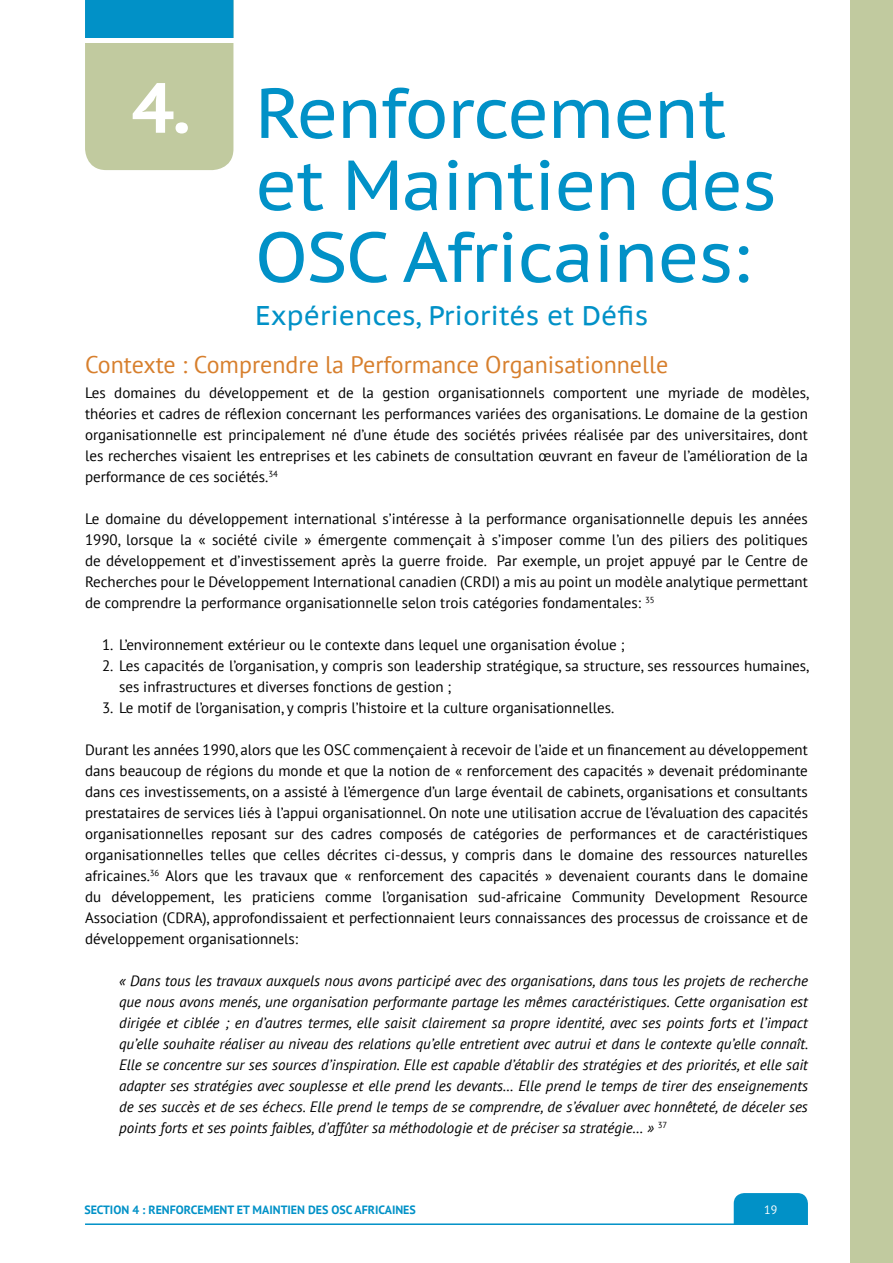
<style>
.page{position:relative;width:893px;height:1263px;background:#fff}
.page>*{position:absolute;margin:0;border:0;box-sizing:border-box;transform-origin:0 0}
.t1{font:70.5px/72px "PT Sans Caption";letter-spacing:-.02em;color:#0191c7}
.t2{font:700 70.5px "PT Sans Caption";color:#fff}
.t3{font:27px "PT Sans Caption";color:#0191c7}
.t4{font:24px "PT Sans";color:#d77f2d}
.t5{font:15px/21px "PT Sans";color:#000;text-align:justify}
.t6{font:italic 15px/21px "PT Sans";color:#000;text-align:justify}
.t7{font:700 12px "PT Sans";color:#0191c7}
.t8{font:12px "PT Sans";color:#fff}
</style>
<div class="page">
<div style="left:734px;top:1193px;width:74px;height:30px;background:#0191c7"></div>
<hr style="left:85px;top:1223px;width:723px;height:2px;background:#0191c7">
<svg style="left:85px;top:0;width:148px;height:170px;background:#95bda8"></svg>
<div style="left:85px;top:38px;width:149px;height:5px;background:#fff"></div>
<div style="left:850px;top:0;width:43px;height:1263px;background:#c1ca9f"></div>
<h1 class="t2" style="left:132px;top:61px;width:59px">4.</h1>
<h1 class="t1" style="left:255px;top:76px;width:523px">Renforcement et Maintien des<br>OSC Africaines:</h1>
<h2 class="t3" style="left:255px;top:298px;width:395px">Expériences, Priorités et Défis</h2>
<h3 class="t4" style="left:85px;top:349px;width:585px">Contexte : Comprendre la Performance Organisationnelle</h3>
<p class="t5" style="left:85px;top:382px;width:726px">Les domaines du développement et de la gestion organisationnels comportent une myriade de modèles, théories et cadres de réflexion concernant les performances variées des organisations. Le domaine de la gestion organisationnelle est principalement né d’une étude des sociétés privées réalisée par des universitaires, dont les recherches visaient les entreprises et les cabinets de consultation œuvrant en faveur de l’amélioration de la performance de ces sociétés.<sup>34</sup></p>
<p class="t5" style="left:85px;top:508px;width:724px">Le domaine du développement international s’intéresse à la performance organisationnelle depuis les années 1990, lorsque la « société civile » émergente commençait à s’imposer comme l’un des piliers des politiques de développement et d’investissement après la guerre froide. Par exemple, un projet appuyé par le Centre de Recherches pour le Développement International canadien (CRDI) a mis au point un modèle analytique permettant de comprendre la performance organisationnelle selon trois catégories fondamentales: <sup>35</sup></p>
<p class="t5" style="left:102px;top:634px;width:524px">1. L’environnement extérieur ou le contexte dans lequel une organisation évolue ;</p>
<p class="t5" style="left:119px;top:655px;width:691px;text-indent:-17px">2. Les capacités de l’organisation, y compris son leadership stratégique, sa structure, ses ressources humaines, ses infrastructures et diverses fonctions de gestion ;</p>
<p class="t5" style="left:102px;top:697px;width:514px">3. Le motif de l’organisation, y compris l’histoire et la culture organisationnelles.</p>
<p class="t5" style="left:85px;top:739px;width:724px">Durant les années 1990, alors que les OSC commençaient à recevoir de l’aide et un financement au développement dans beaucoup de régions du monde et que la notion de « renforcement des capacités » devenait prédominante dans ces investissements, on a assisté à l’émergence d’un large éventail de cabinets, organisations et consultants prestataires de services liés à l’appui organisationnel. On note une utilisation accrue de l’évaluation des capacités organisationnelles reposant sur des cadres composés de catégories de performances et de caractéristiques organisationnelles telles que celles décrites ci-dessus, y compris dans le domaine des ressources naturelles africaines.<sup>36</sup> Alors que les travaux que « renforcement des capacités » devenaient courants dans le domaine du développement, les praticiens comme l’organisation sud-africaine Community Development Resource Association (CDRA), approfondissaient et perfectionnaient leurs connaissances des processus de croissance et de développement organisationnels:</p>
<p class="t6" style="left:119px;top:970px;width:691px">« Dans tous les travaux auxquels nous avons participé avec des organisations, dans tous les projets de recherche que nous avons menés, une organisation performante partage les mêmes caractéristiques. Cette organisation est dirigée et ciblée ; en d’autres termes, elle saisit clairement sa propre identité, avec ses points forts et l’impact qu’elle souhaite réaliser au niveau des relations qu’elle entretient avec autrui et dans le contexte qu’elle connaît.<br>Elle se concentre sur ses sources d’inspiration. Elle est capable d’établir des stratégies et des priorités, et elle sait adapter ses stratégies avec souplesse et elle prend les devants… Elle prend le temps de tirer des enseignements de ses succès et de ses échecs. Elle prend le temps de se comprendre, de s’évaluer avec honnêteté, de déceler ses points forts et ses points faibles, d’affûter sa méthodologie et de préciser sa stratégie… » <sup>37</sup></p>
<p class="t7" style="left:84px;top:1202px;width:333px">SECTION 4 : RENFORCEMENT ET MAINTIEN DES OSC AFRICAINES</p>
<p class="t8" style="left:764px;top:1202px;width:15px">19</p>
</div>
